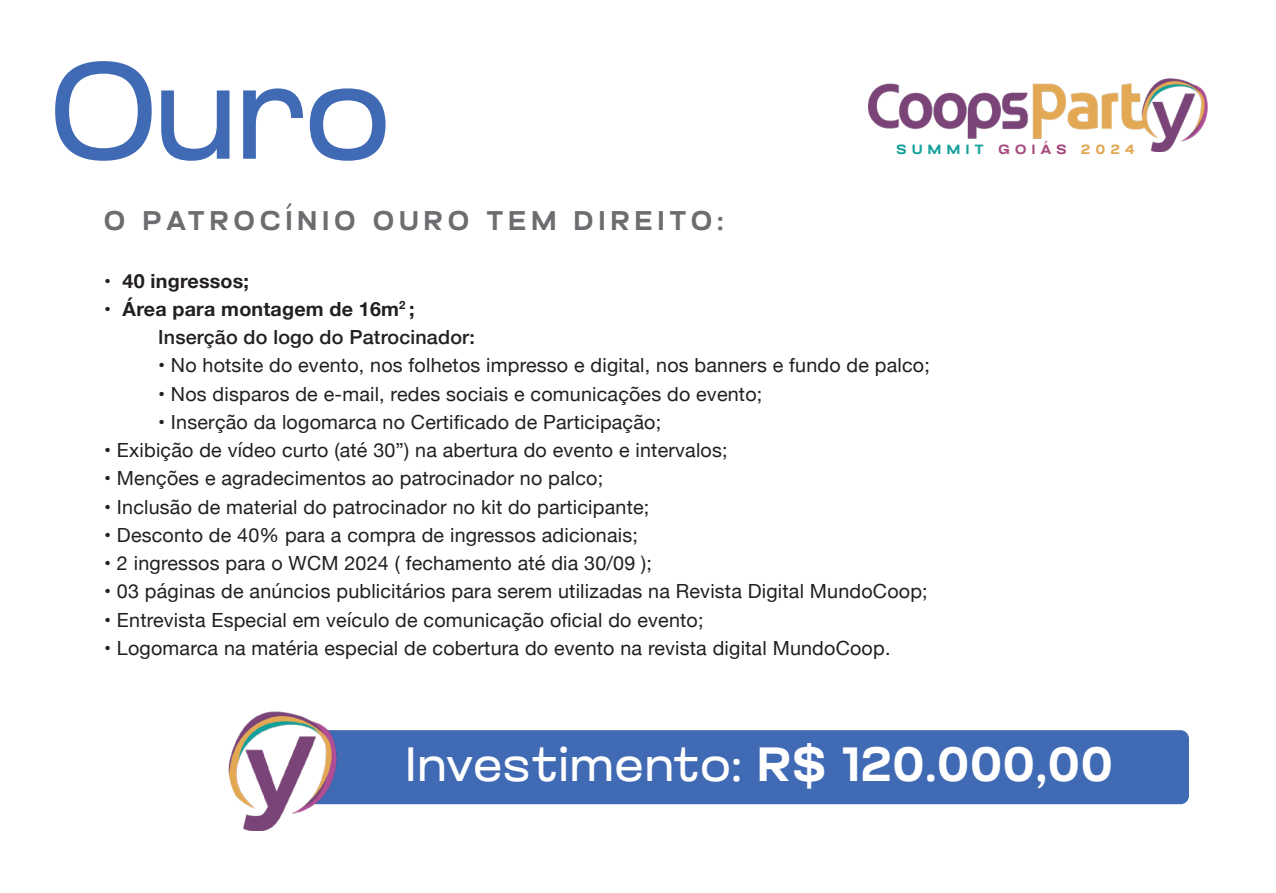
<style>
.page{position:relative;width:1276px;height:893px;background:#fff}
.page>*{position:absolute;margin:0;border:0;box-sizing:border-box;transform-origin:0 0}
.t1{font:300 136.5px "Glancyr";color:#406ab4}
.t2{font:300 48px "Glancyr";letter-spacing:.04em;color:#fff}
.t3{font:500 27px "Glancyr";letter-spacing:.2em;color:#6c6d70}
.t4{font:19.5px "Helvetica Neue";letter-spacing:.01em;color:#231f20}
.t5{font:700 19.5px "Helvetica Neue";letter-spacing:.01em;color:#231f20}
.t6{font:500 19.5px "Helvetica Neue";letter-spacing:.01em;color:#231f20}
.t7{font:500 13.35px "Glancyr";letter-spacing:.38em;color:#13a09c;scale:1.09 1}
.s1{color:#a44a7f}
.s2{color:#e2a854}
.s3{font-weight:500}
</style>
<div class="page">
<div style="left:308px;top:730px;width:881px;height:74px;background:#406ab4;border-radius:9px"></div>
<img style="left:868px;top:78px;width:340px;height:74px">
<img style="left:228px;top:711px;width:113px;height:119px">
<svg style="left:228px;top:771px;width:7px;height:30px"></svg>
<p class="t1" style="left:51px;top:21px;width:340px">Ouro</p>
<p class="t3" style="left:104px;top:202px;width:620px">O PATROCÍNIO OURO TEM DIREITO:</p>
<p class="t7" style="left:896px;top:141px;width:219px">SUMMIT <span class="s1">GOIÁS</span> <span class="s2">2024</span></p>
<p class="t5" style="left:104px;top:265px;width:146px">• 40 ingressos;</p>
<p class="t5" style="left:104px;top:294px;width:312px">• Área para montagem de 16m<sup>2</sup> ;</p>
<p class="t6" style="left:158px;top:322px;width:318px">Inserção do logo do Patrocinador:</p>
<p class="t4" style="left:158px;top:351px;width:773px">• No hotsite do evento, nos folhetos impresso e digital, nos banners e fundo de palco;</p>
<p class="t4" style="left:158px;top:380px;width:605px">• Nos disparos de e-mail, redes sociais e comunicações do evento;</p>
<p class="t4" style="left:158px;top:408px;width:504px">• Inserção da logomarca no Certificado de Participação;</p>
<p class="t4" style="left:104px;top:436px;width:625px">• Exibição de vídeo curto (até 30”) na abertura do evento e intervalos;</p>
<p class="t4" style="left:104px;top:464px;width:500px">• Menções e agradecimentos ao patrocinador no palco;</p>
<p class="t4" style="left:104px;top:493px;width:546px">• Inclusão de material do patrocinador no kit do participante;</p>
<p class="t4" style="left:104px;top:521px;width:535px">• Desconto de 40% para a compra de ingressos adicionais;</p>
<p class="t4" style="left:104px;top:549px;width:549px">• 2 ingressos para o WCM 2024 ( fechamento até dia 30/09 );</p>
<p class="t4" style="left:104px;top:577px;width:825px">• 03 páginas de anúncios publicitários para serem utilizadas na Revista Digital MundoCoop;</p>
<p class="t4" style="left:104px;top:606px;width:601px">• Entrevista Especial em veículo de comunicação oficial do evento;</p>
<p class="t4" style="left:104px;top:634px;width:788px">• Logomarca na matéria especial de cobertura do evento na revista digital MundoCoop.</p>
<p class="t2" style="left:406px;top:733px;width:707px">Investimento: <span class="s3">R$ 120.000,00</span></p>
</div>
